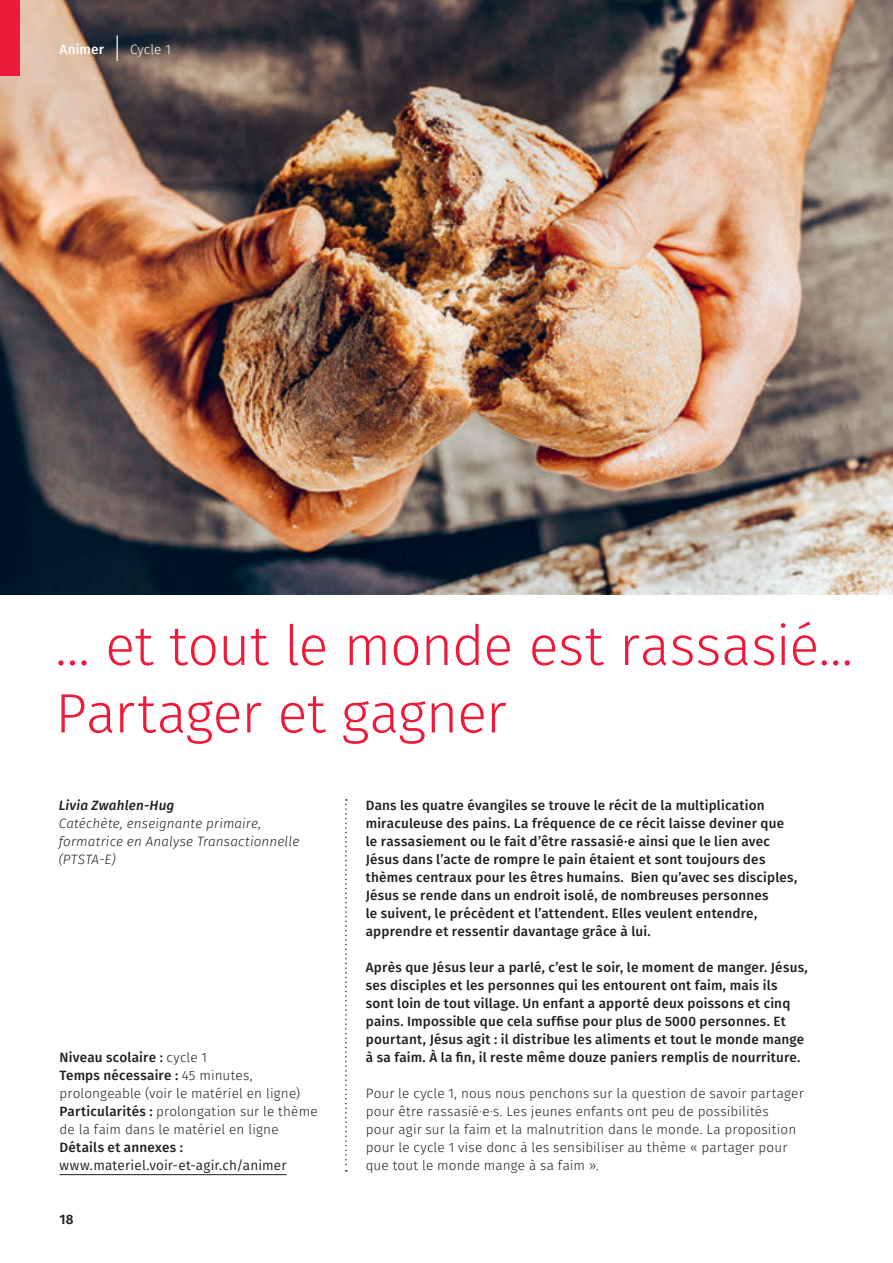
<style>
.page{position:relative;width:893px;height:1263px;background:#fff}
.page>*{position:absolute;margin:0;border:0;box-sizing:border-box;transform-origin:0 0}
.t1{font:300 55.5px/67.5px "Fira Sans";letter-spacing:-.02em;color:#ed1a3a}
.t2{font:500 13.5px/18px "Fira Sans";letter-spacing:.015em;color:#231f20}
.t3{font:300 13.5px/18px "Fira Sans";letter-spacing:.01em;color:#231f20}
.t4{font:italic 300 13.5px/18px "Fira Sans";letter-spacing:.01em;color:#231f20}
.t5{font:13.5px "Fira Sans";letter-spacing:.01em;color:#231f20}
.t6{font:italic 500 13.5px "Fira Sans";letter-spacing:.01em;color:#231f20}
.t7{font:500 13.5px "Fira Sans";letter-spacing:.01em;color:#fff}
.t8{font:300 13.5px "Fira Sans";color:#fff}
.t9{font:600 13.5px "Fira Sans";color:#231f20}
.s1{font-weight:500}
</style>
<div class="page">
<img style="left:0;top:0;width:893px;height:594px">
<svg style="left:345px;top:799px;width:2px;height:372px"></svg>
<div style="left:0;top:0;width:20px;height:75px;background:#ed1a3a"></div>
<svg style="left:117px;top:35px;width:1px;height:26px"></svg>
<hr style="left:60px;top:1174px;width:227px;height:1px;background:#231f20">
<p class="t7" style="left:60px;top:38px;width:46px">Animer</p>
<p class="t8" style="left:130px;top:40px;width:42px">Cycle 1</p>
<h1 class="t1" style="left:55px;top:612px;width:799px">... et tout le monde est rassasié...<br>Partager et gagner</h1>
<p class="t6" style="left:59px;top:794px;width:117px">Livia Zwahlen-Hug</p>
<p class="t4" style="left:59px;top:814px;width:242px">Catéchète, enseignante primaire, formatrice en Analyse Transactionnelle (PTSTA-E)</p>
<p class="t3" style="left:60px;top:1048px;width:260px"><span class="s1">Niveau scolaire :</span> cycle 1<br><span class="s1">Temps nécessaire :</span> 45 minutes, prolongeable (voir le matériel en ligne)<br><span class="s1">Particularités :</span> prolongation sur le thème de la faim dans le matériel en ligne</p>
<p class="t2" style="left:60px;top:1138px;width:125px">Détails et annexes :</p>
<p class="t5" style="left:60px;top:1155px;width:229px">www.materiel.voir-et-agir.ch/animer</p>
<p class="t9" style="left:60px;top:1208px;width:15px">18</p>
<p class="t2" style="left:366px;top:796px;width:433px">Dans les quatre évangiles se trouve le récit de la multiplication miraculeuse des pains. La fréquence de ce récit laisse deviner que le rassasiement ou le fait d’être rassasié·e ainsi que le lien avec Jésus dans l’acte de rompre le pain étaient et sont toujours des thèmes centraux pour les êtres humains. Bien qu’avec ses disciples, Jésus se rende dans un endroit isolé, de nombreuses personnes<br>le suivent, le précèdent et l’attendent. Elles veulent entendre, apprendre et ressentir davantage grâce à lui.</p>
<p class="t2" style="left:366px;top:958px;width:444px">Après que Jésus leur a parlé, c’est le soir, le moment de manger. Jésus, ses disciples et les personnes qui les entourent ont faim, mais ils sont loin de tout village. Un enfant a apporté deux poissons et cinq pains. Impossible que cela suffise pour plus de 5000 personnes. Et pourtant, Jésus agit : il distribue les aliments et tout le monde mange à sa faim. À la fin, il reste même douze paniers remplis de nourriture.</p>
<p class="t3" style="left:366px;top:1084px;width:439px">Pour le cycle 1, nous nous penchons sur la question de savoir partager pour être rassasié·e·s. Les jeunes enfants ont peu de possibilités<br>pour agir sur la faim et la malnutrition dans le monde. La proposition pour le cycle 1 vise donc à les sensibiliser au thème « partager pour que tout le monde mange à sa faim ».</p>
</div>
